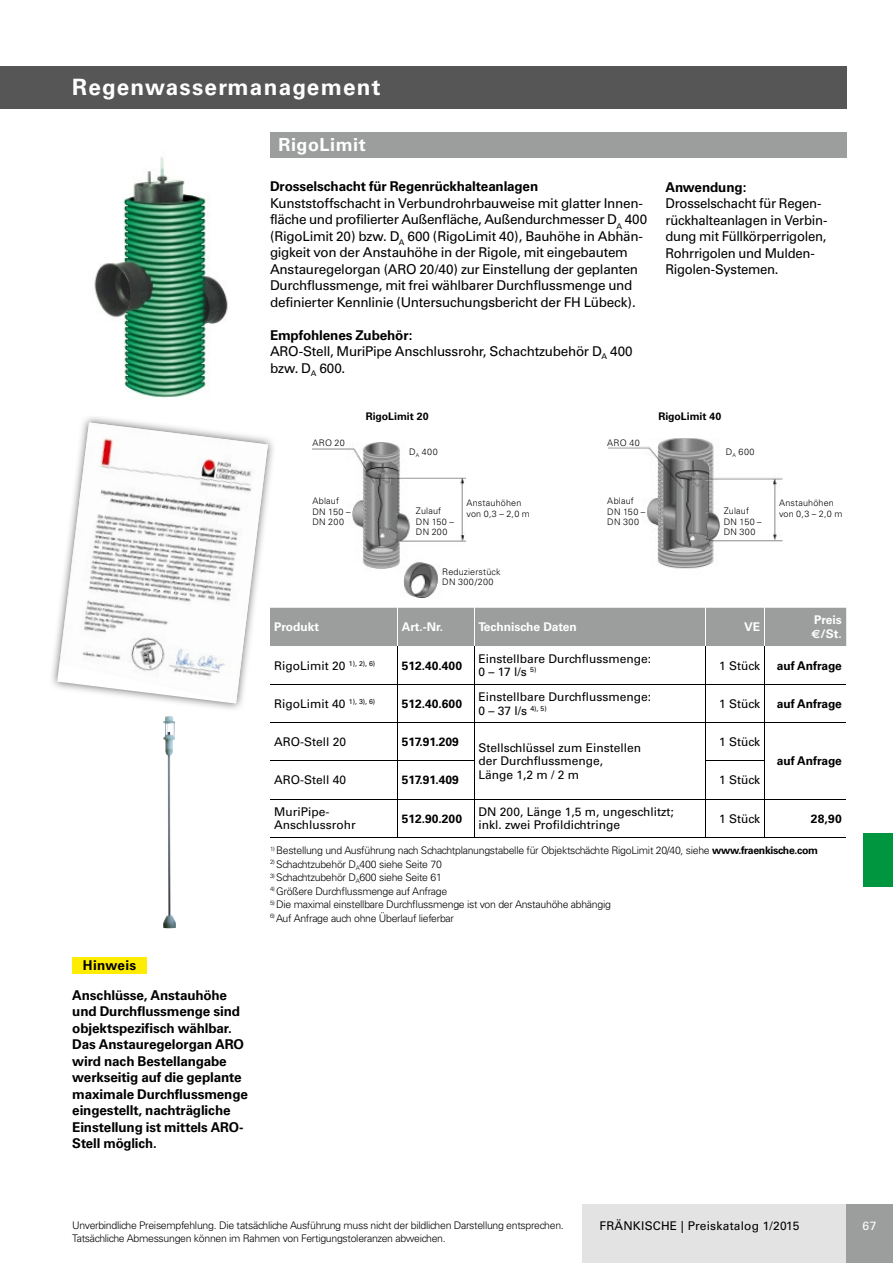
<style>
.page{position:relative;width:893px;height:1263px;background:#fff}
.page>*{position:absolute;margin:0;border:0;box-sizing:border-box;transform-origin:0 0}
.t1{font:700 22.5px "Univers";letter-spacing:.055em;color:#fff}
.t2{font:700 18px "Univers";letter-spacing:.03em;color:#fff}
.t3{font:13.5px/16.5px "Univers";letter-spacing:-.02em;color:#000}
.t4{font:700 13.5px/16.5px "Univers";letter-spacing:-.01em;color:#000}
.t5{font:700 13.5px "Univers";letter-spacing:.025em;color:#000}
.t6{font:12px/13.5px "Univers";color:#000}
.t7{font:700 12px "Univers";color:#000}
.t8{font:700 12px/13.5px "Univers";color:#fff}
.t9{font:12px "Univers";color:#fff}
.t10{font:300 10.5px "Univers";letter-spacing:-.03em;color:#000}
.t11{font:700 10.5px "Univers";color:#000}
.t12{font:300 9px/10.5px "Univers";letter-spacing:.02em;color:#000}
.s1{font-weight:700}
.s2{font-family:"Euro Sans"}
</style>
<div class="page">
<div style="left:583px;top:1205px;width:310px;height:58px;background:#e3e3e3"></div>
<div style="left:846px;top:1205px;width:47px;height:58px;background:#9c9d9d"></div>
<img style="left:608px;top:438px;width:175px;height:131px">
<img style="left:313px;top:442px;width:152px;height:155px">
<img style="left:94px;top:157px;width:134px;height:241px">
<img style="left:163px;top:716px;width:13px;height:212px">
<img style="left:52px;top:417px;width:224px;height:292px">
<img style="left:59px;top:422px;width:209px;height:281px">
<div style="left:863px;top:833px;width:30px;height:54px;background:#00963f"></div>
<div style="left:0;top:66px;width:846px;height:43px;background:#565656"></div>
<div style="left:270px;top:132px;width:576px;height:26px;background:#9c9d9d"></div>
<div style="left:270px;top:608px;width:576px;height:38px;background:#9c9d9d"></div>
<hr style="left:397px;top:608px;width:1px;height:38px;background:#fff">
<hr style="left:474px;top:608px;width:1px;height:38px;background:#fff">
<hr style="left:706px;top:608px;width:1px;height:38px;background:#fff">
<hr style="left:764px;top:608px;width:1px;height:38px;background:#fff">
<hr style="left:397px;top:646px;width:1px;height:38px;background:#000">
<hr style="left:474px;top:646px;width:1px;height:38px;background:#000">
<hr style="left:706px;top:646px;width:1px;height:38px;background:#000">
<hr style="left:270px;top:684px;width:128px;height:1px;background:#000">
<hr style="left:398px;top:684px;width:76px;height:1px;background:#000">
<hr style="left:397px;top:684px;width:1px;height:38px;background:#000">
<hr style="left:474px;top:684px;width:232px;height:1px;background:#000">
<hr style="left:474px;top:684px;width:1px;height:38px;background:#000">
<hr style="left:706px;top:684px;width:58px;height:1px;background:#000">
<hr style="left:706px;top:684px;width:1px;height:38px;background:#000">
<hr style="left:764px;top:684px;width:82px;height:1px;background:#000">
<hr style="left:270px;top:722px;width:128px;height:1px;background:#000">
<hr style="left:398px;top:722px;width:76px;height:1px;background:#000">
<hr style="left:397px;top:723px;width:1px;height:38px;background:#000">
<hr style="left:474px;top:722px;width:232px;height:1px;background:#000">
<hr style="left:474px;top:723px;width:1px;height:38px;background:#000">
<hr style="left:706px;top:722px;width:58px;height:1px;background:#000">
<hr style="left:706px;top:723px;width:1px;height:38px;background:#000">
<hr style="left:270px;top:761px;width:128px;height:1px;background:#000">
<hr style="left:398px;top:761px;width:76px;height:1px;background:#000">
<hr style="left:397px;top:761px;width:1px;height:38px;background:#000">
<hr style="left:474px;top:761px;width:1px;height:38px;background:#000">
<hr style="left:706px;top:761px;width:58px;height:1px;background:#000">
<hr style="left:706px;top:761px;width:1px;height:38px;background:#000">
<hr style="left:270px;top:799px;width:128px;height:1px;background:#000">
<hr style="left:398px;top:799px;width:76px;height:1px;background:#000">
<hr style="left:397px;top:799px;width:1px;height:38px;background:#000">
<hr style="left:474px;top:799px;width:232px;height:1px;background:#000">
<hr style="left:474px;top:799px;width:1px;height:38px;background:#000">
<hr style="left:706px;top:799px;width:58px;height:1px;background:#000">
<hr style="left:706px;top:799px;width:1px;height:38px;background:#000">
<hr style="left:764px;top:799px;width:1px;height:38px;background:#000">
<hr style="left:270px;top:837px;width:128px;height:1px;background:#000">
<hr style="left:398px;top:837px;width:76px;height:1px;background:#000">
<hr style="left:474px;top:837px;width:232px;height:1px;background:#000">
<hr style="left:706px;top:837px;width:58px;height:1px;background:#000">
<hr style="left:764px;top:837px;width:82px;height:1px;background:#000">
<hr style="left:764px;top:646px;width:1px;height:38px;background:#000">
<hr style="left:764px;top:684px;width:1px;height:38px;background:#000">
<hr style="left:764px;top:722px;width:82px;height:1px;background:#000">
<hr style="left:764px;top:723px;width:1px;height:38px;background:#000">
<hr style="left:764px;top:761px;width:1px;height:38px;background:#000">
<hr style="left:764px;top:799px;width:82px;height:1px;background:#000">
<div style="left:72px;top:957px;width:75px;height:17px;background:#ffed00"></div>
<h1 class="t1" style="left:72px;top:74px;width:310px">Regenwassermanagement</h1>
<h2 class="t2" style="left:279px;top:134px;width:89px">RigoLimit</h2>
<p class="t4" style="left:270px;top:178px;width:270px">Drosselschacht für Regenrückhalteanlagen</p>
<p class="t3" style="left:270px;top:195px;width:379px">Kunststoffschacht in Verbundrohrbauweise mit glatter Innen&shy;fläche und profilierter Außenfläche, Außendurchmesser D<sub>A</sub> 400 (RigoLimit 20) bzw. D<sub>A</sub> 600 (RigoLimit 40), Bauhöhe in Abhän&shy;gigkeit von der Anstauhöhe in der Rigole, mit eingebautem Anstauregelorgan (ARO 20/40) zur Einstellung der geplanten Durchflussmenge, mit frei wählbarer Durchflussmenge und definierter Kennlinie (Untersuchungsbericht der FH Lübeck).</p>
<p class="t3" style="left:270px;top:327px;width:364px"><span class="s1">Empfohlenes Zubehör:<br></span>ARO-Stell, MuriPipe Anschlussrohr, Schachtzubehör D<sub>A</sub> 400 bzw. D<sub>A</sub> 600.</p>
<p class="t4" style="left:665px;top:179px;width:83px">Anwendung:</p>
<p class="t3" style="left:665px;top:195px;width:163px">Drosselschacht für Regen&shy;rückhalteanlagen in Verbin&shy;dung mit Füllkörperrigolen,<br>Rohrrigolen und Mulden-<br>Rigolen-Systemen.</p>
<p class="t12" style="left:312px;top:437px;width:34px">ARO 20</p>
<p class="t11" style="left:366px;top:411px;width:64px">RigoLimit 20</p>
<p class="t11" style="left:658px;top:411px;width:64px">RigoLimit 40</p>
<p class="t12" style="left:607px;top:437px;width:34px">ARO 40</p>
<p class="t12" style="left:409px;top:447px;width:30px">D<sub>A</sub> 400</p>
<p class="t12" style="left:726px;top:447px;width:30px">D<sub>A</sub> 600</p>
<p class="t12" style="left:312px;top:496px;width:40px">Ablauf<br>DN 150 –<br>DN 200</p>
<p class="t12" style="left:607px;top:496px;width:40px">Ablauf<br>DN 150 –<br>DN 300</p>
<p class="t12" style="left:416px;top:506px;width:40px">Zulauf<br>DN 150 –<br>DN 200</p>
<p class="t12" style="left:724px;top:506px;width:40px">Zulauf<br>DN 150 –<br>DN 300</p>
<p class="t12" style="left:779px;top:498px;width:65px">Anstauhöhen von 0,3 – 2,0 m</p>
<p class="t12" style="left:466px;top:498px;width:65px">Anstauhöhen von 0,3 – 2,0 m</p>
<p class="t12" style="left:442px;top:566px;width:60px">Reduzierstück<br>DN 300/200</p>
<p class="t5" style="left:83px;top:957px;width:55px">Hinweis</p>
<p class="t4" style="left:72px;top:987px;width:177px">Anschlüsse, Anstauhöhe und Durchflussmenge sind objektspezifisch wählbar.<br>Das Anstauregelorgan ARO wird nach Bestell angabe werkseitig auf die geplante maximale Durchflussmenge eingestellt, nachträgliche<br>Einstellung ist mittels ARO-<br>Stell möglich.</p>
<p class="t8" style="left:274px;top:620px;width:47px">Produkt</p>
<p class="t8" style="left:402px;top:620px;width:43px">Art.-Nr.</p>
<p class="t8" style="left:478px;top:620px;width:100px">Technische Daten</p>
<p class="t8" style="left:744px;top:620px;width:17px">VE</p>
<p class="t8" style="left:812px;top:614px;width:32px">Preis <span class="s2">€</span>/St.</p>
<p class="t6" style="left:274px;top:659px;width:102px">RigoLimit 20 <sup>1),</sup> <sup>2),</sup> <sup>6)</sup></p>
<p class="t7" style="left:402px;top:658px;width:62px">512.40.400</p>
<p class="t6" style="left:478px;top:652px;width:174px">Einstellbare Durchflussmenge:<br>0 – 17 l/s <sup>5)</sup></p>
<p class="t6" style="left:719px;top:659px;width:42px">1 Stück</p>
<p class="t7" style="left:777px;top:658px;width:67px">auf Anfrage</p>
<p class="t6" style="left:274px;top:697px;width:102px">RigoLimit 40 <sup>1),</sup> <sup>3),</sup> <sup>6)</sup></p>
<p class="t7" style="left:402px;top:697px;width:62px">512.40.600</p>
<p class="t6" style="left:478px;top:690px;width:174px">Einstellbare Durchflussmenge:<br>0 – 37 l/s <sup>4),</sup> <sup>5)</sup></p>
<p class="t6" style="left:719px;top:697px;width:42px">1 Stück</p>
<p class="t7" style="left:777px;top:697px;width:67px">auf Anfrage</p>
<p class="t6" style="left:274px;top:735px;width:74px">ARO-Stell 20</p>
<p class="t7" style="left:402px;top:735px;width:59px">517.91.209</p>
<p class="t6" style="left:478px;top:741px;width:164px">Stellschlüssel zum Einstellen der Durchflussmenge,<br>Länge 1,2 m / 2 m</p>
<p class="t6" style="left:719px;top:735px;width:42px">1 Stück</p>
<p class="t7" style="left:777px;top:754px;width:67px">auf Anfrage</p>
<p class="t6" style="left:274px;top:773px;width:74px">ARO-Stell 40</p>
<p class="t7" style="left:402px;top:773px;width:59px">517.91.409</p>
<p class="t6" style="left:719px;top:773px;width:42px">1 Stück</p>
<p class="t6" style="left:274px;top:805px;width:83px">MuriPipe-<br>Anschlussrohr</p>
<p class="t7" style="left:402px;top:811px;width:62px">512.90.200</p>
<p class="t6" style="left:478px;top:805px;width:197px">DN 200, Länge 1,5 m, ungeschlitzt; inkl. zwei Profildichtringe</p>
<p class="t6" style="left:719px;top:812px;width:42px">1 Stück</p>
<p class="t7" style="left:811px;top:811px;width:33px">28,90</p>
<p class="t10" style="left:270px;top:844px;width:550px"><sup>1)</sup> Bestellung und Ausführung nach Schachtplanungstabelle für Objektschächte RigoLimit 20/40, siehe <span class="s1">www.fraenkische.com</span></p>
<p class="t10" style="left:270px;top:858px;width:173px"><sup>2)</sup> Schachtzubehör D<sub>A</sub>400 siehe Seite 70</p>
<p class="t10" style="left:270px;top:871px;width:173px"><sup>3)</sup> Schachtzubehör D<sub>A</sub>600 siehe Seite 61</p>
<p class="t10" style="left:270px;top:885px;width:179px"><sup>4)</sup> Größere Durchflussmenge auf Anfrage</p>
<p class="t10" style="left:270px;top:898px;width:342px"><sup>5)</sup> Die maximal einstellbare Durchflussmenge ist von der Anstauhöhe abhängig</p>
<p class="t10" style="left:270px;top:912px;width:185px"><sup>6)</sup> Auf Anfrage auch ohne Überlauf lieferbar</p>
<p class="t10" style="left:72px;top:1219px;width:493px">Unverbindliche Preisempfehlung. Die tatsächliche Ausführung muss nicht der bildlichen Darstellung entsprechen.</p>
<p class="t6" style="left:600px;top:1219px;width:201px">FRÄNKISCHE | Preiskatalog 1/2015</p>
<p class="t9" style="left:863px;top:1218px;width:15px">67</p>
<p class="t10" style="left:72px;top:1232px;width:375px">Tatsächliche Abmessungen können im Rahmen von Fertigungstoleranzen abweichen.</p>
</div>
